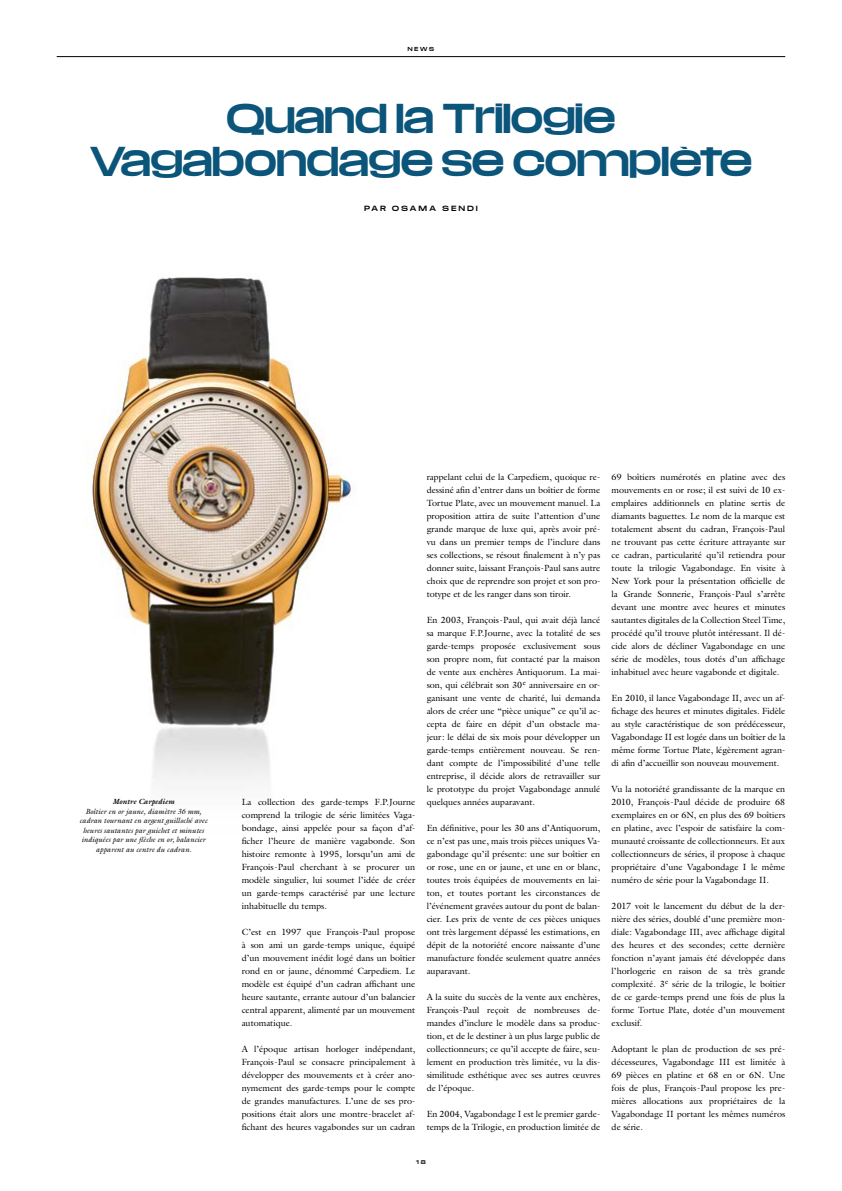
<style>
.page{position:relative;width:842px;height:1191px;background:#fff}
.page>*{position:absolute;margin:0;border:0;box-sizing:border-box;transform-origin:0 0}
.t1{font:35.8px/42.8px "Media Sans Extended";letter-spacing:.01em;color:#0b557b;text-align:center}
.t2{font:9px/13px "Galliard";color:#000;text-align:justify}
.t3{font:italic 7.5px/9.5px "Galliard";color:#000;text-align:center}
.t4{font:italic 700 7.5px "Galliard";color:#000}
.t5{font:6.5px "Media Sans Extended";letter-spacing:.38em;color:#000}
.t6{font:5px "Media Sans Extended";color:#000}
.t7{font:4.8px "Media Sans Extended";color:#000}
</style>
<div class="page">
<img style="left:85px;top:277px;width:271px;height:504px">
<hr style="left:57px;top:56px;width:728px;height:1px;background:#000">
<p class="t6" style="left:408px;top:46px;width:28px">NEWS</p>
<h1 class="t1" style="left:90px;top:96px;width:663px">Quand la Trilogie<br>Vagabondage se complète</h1>
<p class="t5" style="left:364px;top:204px;width:115px">PAR OSAMA SENDI</p>
<p class="t4" style="left:113px;top:797px;width:63px">Montre Carpediem</p>
<p class="t3" style="left:79px;top:806px;width:130px">Boîtier en or jaune, diamètre 36 mm, cadran tournant en argent guilloché avec heures sautantes par guichet et minutes indiquées par une flèche en or, balancier apparent au centre du cadran.</p>
<p class="t2" style="left:242px;top:795px;width:175px">La collection des garde-temps F.P.Journe comprend la trilogie de série limitées Vaga&shy;bondage, ainsi appelée pour sa façon d’af&shy;ficher l’heure de manière vagabonde. Son histoire remonte à 1995, lorsqu’un ami de François-Paul cherchant à se procurer un modèle singulier, lui soumet l’idée de créer un garde-temps caractérisé par une lecture inhabituelle du temps.</p>
<p class="t2" style="left:242px;top:925px;width:175px">C’est en 1997 que François-Paul propose à son ami un garde-temps unique, équipé d’un mouvement inédit logé dans un boîtier rond en or jaune, dénommé Carpediem. Le modèle est équipé d’un cadran affichant une heure sautante, errante autour d’un balancier central apparent, alimenté par un mouvement automatique.</p>
<p class="t2" style="left:242px;top:1042px;width:175px">A l’époque artisan horloger indépendant, François-Paul se consacre principalement à développer des mouvements et à créer ano&shy;nymement des garde-temps pour le compte de grandes manufactures. L’une de ses pro&shy;positions était alors une montre-bracelet af&shy;fichant des heures vagabondes sur un cadran</p>
<p class="t2" style="left:427px;top:470px;width:175px">rappelant celui de la Carpediem, quoique re&shy;dessiné afin d’entrer dans un boîtier de forme Tortue Plate, avec un mouvement manuel. La proposition attira de suite l’attention d’une grande marque de luxe qui, après avoir pré&shy;vu dans un premier temps de l’inclure dans ses collections, se résout finalement à n’y pas donner suite, laissant François-Paul sans autre choix que de reprendre son projet et son pro&shy;totype et de les ranger dans son tiroir.</p>
<p class="t2" style="left:427px;top:613px;width:175px">En 2003, François-Paul, qui avait déjà lancé sa marque F.P.Journe, avec la totalité de ses garde-temps proposée exclusivement sous son propre nom, fut contacté par la maison de vente aux enchères Antiquorum. La mai&shy;son, qui célébrait son 30<sup>e</sup> anniversaire en or&shy;ganisant une vente de charité, lui demanda alors de créer une “pièce unique” ce qu’il ac&shy;cepta de faire en dépit d’un obstacle ma&shy;jeur: le délai de six mois pour développer un garde-temps entièrement nouveau. Se ren&shy;dant compte de l’impossibilité d’une telle entreprise, il décide alors de retravailler sur le prototype du projet Vagabondage annulé quelques années auparavant.</p>
<p class="t2" style="left:427px;top:821px;width:175px">En définitive, pour les 30 ans d’Antiquorum, ce n’est pas une, mais trois pièces uniques Va&shy;gabondage qu’il présente: une sur boîtier en or rose, une en or jaune, et une en or blanc, toutes trois équipées de mouvements en lai&shy;ton, et toutes portant les circonstances de l’événement gravées autour du pont de balan&shy;cier. Les prix de vente de ces pièces uniques ont très largement dépassé les estimations, en dépit de la notoriété encore naissante d’une manufacture fondée seulement quatre années auparavant.</p>
<p class="t2" style="left:427px;top:990px;width:175px">A la suite du succès de la vente aux enchères, François-Paul reçoit de nombreuses de&shy;mandes d’inclure le modèle dans sa produc&shy;tion, et de le destiner à un plus large public de collectionneurs; ce qu’il accepte de faire, seu&shy;lement en production très limitée, vu la dis&shy;similitude esthétique avec ses autres œuvres de l’époque.</p>
<p class="t2" style="left:427px;top:1107px;width:175px">En 2004, Vagabondage I est le premier garde&shy;temps de la Trilogie, en production limitée de</p>
<p class="t7" style="left:416px;top:1159px;width:11px">1 8</p>
<p class="t2" style="left:612px;top:470px;width:175px">69 boîtiers numérotés en platine avec des mouvements en or rose; il est suivi de 10 ex&shy;emplaires additionnels en platine sertis de diamants baguettes. Le nom de la marque est totalement absent du cadran, François-Paul ne trouvant pas cette écriture attrayante sur ce cadran, particularité qu’il retiendra pour toute la trilogie Vagabondage. En visite à New York pour la présentation officielle de la Grande Sonnerie, François-Paul s’arrête devant une montre avec heures et minutes sautantes digitales de la Collection Steel Time, procédé qu’il trouve plutôt intéressant. Il dé&shy;cide alors de décliner Vagabondage en une série de modèles, tous dotés d’un affichage inhabituel avec heure vagabonde et digitale.</p>
<p class="t2" style="left:612px;top:691px;width:175px">En 2010, il lance Vagabondage II, avec un af&shy;fichage des heures et minutes digitales. Fidèle au style caractéristique de son prédécesseur, Vagabondage II est logée dans un boîtier de la même forme Tortue Plate, légèrement agran&shy;di afin d’accueillir son nouveau mouvement.</p>
<p class="t2" style="left:612px;top:782px;width:175px">Vu la notoriété grandissante de la marque en 2010, François-Paul décide de produire 68 exemplaires en or 6N, en plus des 69 boîtiers en platine, avec l’espoir de satisfaire la com&shy;munauté croissante de collectionneurs. Et aux collectionneurs de séries, il propose à chaque propriétaire d’une Vagabondage I le même numéro de série pour la Vagabondage II.</p>
<p class="t2" style="left:612px;top:899px;width:175px">2017 voit le lancement du début de la der&shy;nière des séries, doublé d’une première mon&shy;diale: Vagabondage III, avec affichage digital des heures et des secondes; cette dernière fonction n’ayant jamais été développée dans l’horlogerie en raison de sa très grande complexité. 3<sup>e</sup> série de la trilogie, le boîtier de ce garde-temps prend une fois de plus la forme Tortue Plate, dotée d’un mouvement exclusif.</p>
<p class="t2" style="left:612px;top:1042px;width:175px">Adoptant le plan de production de ses pré&shy;décesseures, Vagabondage III est limitée à 69 pièces en platine et 68 en or 6N. Une fois de plus, François-Paul propose les pre&shy;mières allocations aux propriétaires de la Vagabondage II portant les mêmes numéros de série.</p>
</div>
